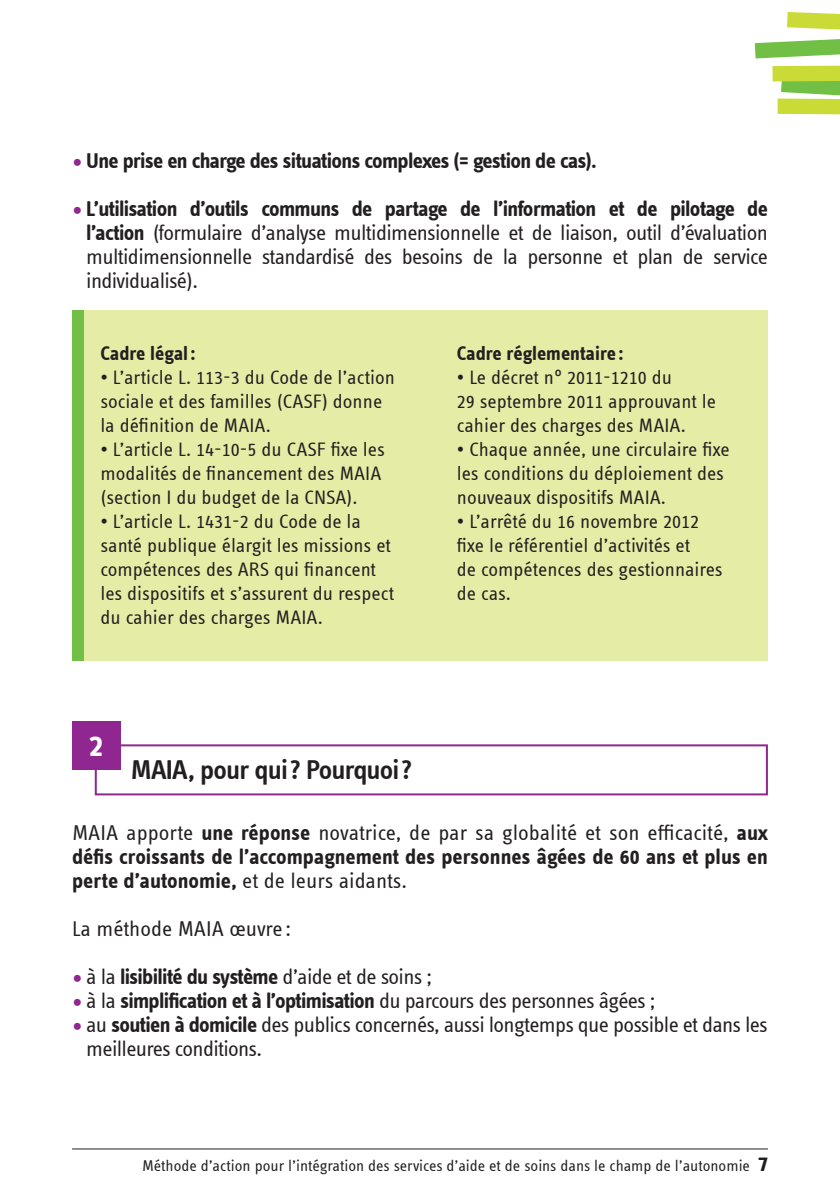
<style>
.page{position:relative;width:840px;height:1191px;background:#fff}
.page>*{position:absolute;margin:0;border:0;box-sizing:border-box;transform-origin:0 0}
.t1{font:700 32px "Info Text Offc";color:#fff}
.t2{font:600 28px "Info Text Offc";letter-spacing:-.03em;color:#231f20}
.t3{font:22px/24px "Info Text Offc";letter-spacing:-.03em;color:#231f20;text-align:justify}
.t4{font:700 22px/24px "Info Text Offc";letter-spacing:-.03em;color:#231f20;text-align:justify}
.t5{font:22px "Info Text Offc";letter-spacing:-.005em;color:#231f20}
.t6{font:20px/24px "Info Text Offc";color:#231f20}
.t7{font:700 20px "Info Text Offc";color:#231f20}
.t8{font:16px "Info Text Offc";color:#231f20}
.s1{font-weight:400;font-size:28px;color:#90268f}
.s2{font-size:28px;color:#90268f}
.s3{font-weight:700}
.s4{font-weight:400}
.s5{font-weight:700;font-size:22px}
</style>
<div class="page">
<div style="left:72px;top:310px;width:695px;height:350px;background:#e5eca6"></div>
<div style="left:72px;top:310px;width:11px;height:350px;background:#71bf44"></div>
<svg style="left:754px;top:39px;width:85px;height:19px"></svg>
<svg style="left:772px;top:65px;width:67px;height:50px"></svg>
<svg style="left:787px;top:12px;width:52px;height:18px"></svg>
<hr style="left:72px;top:1148px;width:695px;height:1px;background:#231f20">
<div style="left:95px;top:744px;width:672px;height:51px;border:2px solid #90268f"></div>
<div style="left:72px;top:721px;width:48px;height:49px;background:#90268f"></div>
<p class="t4" style="left:72px;top:149px;width:526px"><span class="s1">•</span> Une prise en charge des situations complexes (= gestion de cas).</p>
<p class="t3" style="left:86px;top:197px;width:682px;text-indent:-14px"><span class="s2">•</span> <span class="s3">L’utilisation d’outils communs de partage de l’information et de pilotage de l’action</span> (formulaire d’analyse multidimensionnelle et de liaison, outil d’évaluation multidimensionnelle standardisé des besoins de la personne et plan de service individualisé).</p>
<p class="t7" style="left:100px;top:342px;width:97px">Cadre légal:</p>
<p class="t6" style="left:100px;top:365px;width:296px">• L’article L. 113-3 du Code de l’action sociale et des familles (CASF) donne la définition de MAIA.</p>
<p class="t6" style="left:100px;top:437px;width:286px">• L’article L. 14-10-5 du CASF fixe les modalités de financement des MAIA (section I du budget de la CNSA).</p>
<p class="t6" style="left:100px;top:509px;width:295px">• L’article L. 1431-2 du Code de la santé publique élargit les missions et compétences des ARS qui financent les dispositifs et s’assurent du respect du cahier des charges MAIA.</p>
<h1 class="t1" style="left:89px;top:727px;width:16px">2</h1>
<h2 class="t2" style="left:131px;top:754px;width:283px">MAIA, pour qui? Pourquoi?</h2>
<p class="t7" style="left:456px;top:342px;width:168px">Cadre réglementaire :</p>
<p class="t6" style="left:456px;top:365px;width:260px">• Le décret n° 2011-1210 du<br>29 septembre 2011 approuvant le cahier des charges des MAIA.</p>
<p class="t6" style="left:456px;top:437px;width:274px">• Chaque année, une circulaire fixe les conditions du déploiement des nouveaux dispositifs MAIA.</p>
<p class="t6" style="left:456px;top:509px;width:267px">• L’arrêté du 16 novembre 2012 fixe le référentiel d’activités et<br>de compétences des gestionnaires de cas.</p>
<p class="t4" style="left:72px;top:821px;width:697px"><span class="s4">MAIA apporte</span> une réponse <span class="s4">novatrice, de par sa globalité et son efficacité,</span> aux défis croissants de l’accompagnement des personnes âgées de 60 ans et plus en perte d’autonomie, <span class="s4">et de leurs aidants.</span></p>
<p class="t5" style="left:72px;top:917px;width:220px">La méthode MAIA œuvre :</p>
<p class="t3" style="left:72px;top:965px;width:361px"><span class="s2">•</span> à la <span class="s3">lisibilité du système</span> d’aide et de soins ;</p>
<p class="t3" style="left:72px;top:989px;width:584px"><span class="s2">•</span> à la <span class="s3">simplification et à l’optimisation</span> du parcours des personnes âgées ;</p>
<p class="t3" style="left:86px;top:1013px;width:682px;text-indent:-14px"><span class="s2">•</span> au <span class="s3">soutien à domicile</span> des publics concernés, aussi longtemps que possible et dans les meilleures conditions.</p>
<p class="t8" style="left:142px;top:1156px;width:627px">Méthode d’action pour l’intégration des services d’aide et de soins dans le champ de l’autonomie <span class="s5">7</span></p>
</div>
